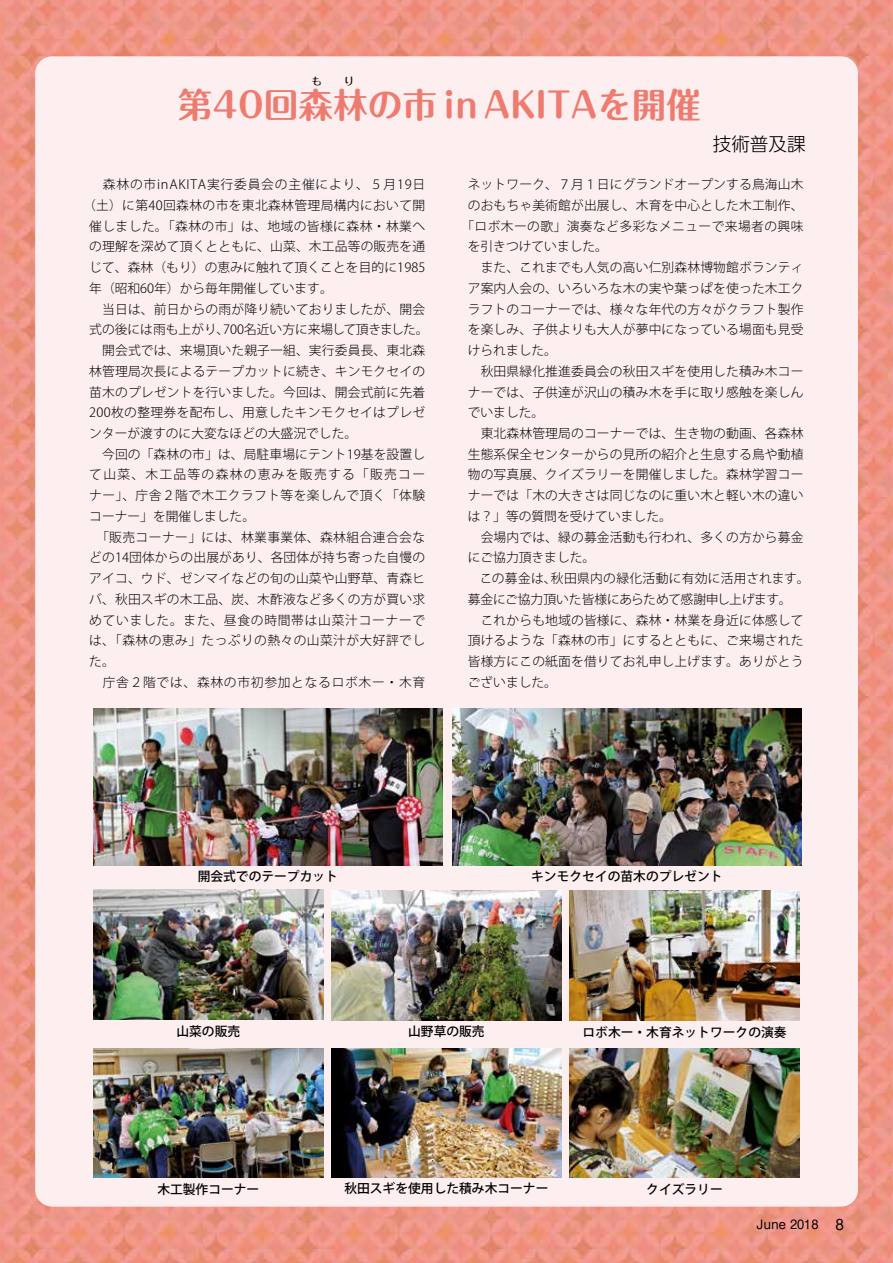
<style>
.page{position:relative;width:893px;height:1263px;background:#fff}
.page>*{position:absolute;margin:0;border:0;box-sizing:border-box;transform-origin:0 0}
.t1{font:700 34.65px "Maru Fo Pro";color:#ee7b70}
.t2{font:300 18.6px "UD Shin Go Pro";color:#000}
.t3{font:13.8px "Shin M Go Pro";color:#000}
.t4{font:300 12.75px/20.7px "Koz Go Pro";letter-spacing:.015em;color:#000}
.t5{font:500 12.75px "Koz Go Pro";color:#000}
.t6{font:300 12.75px "Koz Go Pro";letter-spacing:.035em;color:#000}
.t7{font:300 12.75px "Koz Go Pro";letter-spacing:.065em;color:#000}
.t8{font:300 12.75px "Koz Go Pro";letter-spacing:-.005em;color:#000}
.t9{font:11.7px "Shin M Go Pro";color:#000}
.t10{font:500 10.35px "Maru Fo Pro";color:#000}
</style>
<div class="page">
<img style="left:0;top:0;width:893px;height:1263px">
<div style="left:35px;top:56px;width:823px;height:1150px;background:#fdefef;border-radius:17px"></div>
<img style="left:332px;top:1048px;width:229px;height:130px">
<img style="left:570px;top:1048px;width:229px;height:130px">
<img style="left:332px;top:891px;width:229px;height:129px">
<img style="left:570px;top:891px;width:229px;height:129px">
<img style="left:94px;top:1048px;width:229px;height:130px">
<img style="left:93px;top:708px;width:349px;height:157px">
<img style="left:453px;top:708px;width:348px;height:157px">
<img style="left:94px;top:890px;width:229px;height:130px">
<p class="t10" style="left:311px;top:73px;width:44px">も　　り</p>
<h1 class="t1" style="left:178px;top:78px;width:525px">第40回森林の市 in AKITAを開催</h1>
<h2 class="t2" style="left:713px;top:128px;width:94px">技術普及課</h2>
<p class="t7" style="left:89px;top:176px;width:337px">　森林の市inAKITA実行委員会の主催により、５月19日</p>
<p class="t4" style="left:83px;top:195px;width:344px">（土）に第40回森林の市を東北森林管理局構内において開</p>
<p class="t6" style="left:89px;top:218px;width:337px">催しました。「森林の市」は、地域の皆様に森林・林業へ</p>
<p class="t4" style="left:89px;top:236px;width:337px">の理解を深めて頂くとともに、山菜、木工品等の販売を通</p>
<p class="t4" style="left:89px;top:257px;width:338px">じて、森林（もり）の恵みに触れて頂くことを目的に1985</p>
<p class="t4" style="left:89px;top:278px;width:245px">年（昭和60年）から毎年開催しています。</p>
<p class="t4" style="left:89px;top:299px;width:337px">　当日は、前日からの雨が降り続いておりましたが、開会</p>
<p class="t8" style="left:223px;top:321px;width:207px">700名近い方に来場して頂きました。</p>
<p class="t4" style="left:89px;top:319px;width:337px">式の後には雨も上がり、<br>　開会式では、来場頂いた親子一組、実行委員長、東北森林管理局次長によるテープカットに続き、キンモクセイの苗木のプレゼントを行いました。今回は、開会式前に先着<br>200枚の整理券を配布し、用意したキンモクセイはプレゼンターが渡すのに大変なほどの大盛況でした。<br>　今回の「森林の市」は、局駐車場にテント19基を設置して山菜、木工品等の森林の恵みを販売する「販売コーナー」、庁舎２階で木工クラフト等を楽しんで頂く「体験コーナー」を開催しました。<br>　「販売コーナー」には、林業事業体、森林組合連合会などの14団体からの出展があり、各団体が持ち寄った自慢のアイコ、ウド、ゼンマイなどの旬の山菜や山野草、青森ヒバ、秋田スギの木工品、炭、木酢液など多くの方が買い求めていました。また、昼食の時間帯は山菜汁コーナーでは、「森林の恵み」たっぷりの熱々の山菜汁が大好評でした。<br>　庁舎２階では、森林の市初参加となるロボ木ー・木育</p>
<p class="t4" style="left:468px;top:174px;width:337px">ネットワーク、７月１日にグランドオープンする鳥海山木</p>
<p class="t4" style="left:468px;top:195px;width:337px">のおもちゃ美術館が出展し、木育を中心とした木工制作、</p>
<p class="t6" style="left:462px;top:218px;width:343px">「ロボ木ーの歌」演奏など多彩なメニューで来場者の興味</p>
<p class="t4" style="left:468px;top:236px;width:142px">を引きつけていました。</p>
<p class="t4" style="left:468px;top:257px;width:337px">　また、これまでも人気の高い仁別森林博物館ボランティ</p>
<p class="t4" style="left:468px;top:278px;width:337px">ア案内人会の、いろいろな木の実や葉っぱを使った木工ク</p>
<p class="t4" style="left:468px;top:299px;width:337px">ラフトのコーナーでは、様々な年代の方々がクラフト製作</p>
<p class="t4" style="left:468px;top:319px;width:337px">を楽しみ、子供よりも大人が夢中になっている場面も見受</p>
<p class="t4" style="left:468px;top:340px;width:91px">けられました。</p>
<p class="t4" style="left:468px;top:361px;width:337px">　秋田県緑化推進委員会の秋田スギを使用した積み木コー</p>
<p class="t4" style="left:468px;top:382px;width:337px">ナーでは、子供達が沢山の積み木を手に取り感触を楽しん</p>
<p class="t4" style="left:468px;top:402px;width:78px">でいました。</p>
<p class="t4" style="left:468px;top:423px;width:337px">　東北森林管理局のコーナーでは、生き物の動画、各森林</p>
<p class="t4" style="left:468px;top:444px;width:337px">生態系保全センターからの見所の紹介と生息する鳥や動植</p>
<p class="t4" style="left:468px;top:464px;width:337px">物の写真展、クイズラリーを開催しました。森林学習コー</p>
<p class="t4" style="left:468px;top:485px;width:337px">ナーでは「木の大きさは同じなのに重い木と軽い木の違い</p>
<p class="t4" style="left:468px;top:506px;width:206px">は？」等の質問を受けていました。</p>
<p class="t4" style="left:468px;top:527px;width:337px">　会場内では、緑の募金活動も行われ、多くの方から募金</p>
<p class="t4" style="left:468px;top:547px;width:129px">にご協力頂きました。</p>
<p class="t4" style="left:551px;top:568px;width:260px">秋田県内の緑化活動に有効に活用されます。</p>
<p class="t4" style="left:468px;top:568px;width:337px;text-indent:12px">この募金は、<br>募金にご協力頂いた皆様にあらためて感謝申し上げます。　これからも地域の皆様に、森林・林業を身近に体感して頂けるような「森林の市」にするとともに、ご来場された皆様方にこの紙面を借りてお礼申し上げます。ありがとうございました。</p>
<p class="t5" style="left:198px;top:868px;width:142px">開会式でのテープカット</p>
<p class="t5" style="left:176px;top:1023px;width:65px">山菜の販売</p>
<p class="t5" style="left:531px;top:868px;width:193px">キンモクセイの苗木のプレゼント</p>
<p class="t5" style="left:408px;top:1023px;width:78px">山野草の販売</p>
<p class="t5" style="left:582px;top:1024px;width:206px">ロボ木ー・木育ネットワークの演奏</p>
<p class="t5" style="left:157px;top:1181px;width:104px">木工製作コーナー</p>
<p class="t5" style="left:344px;top:1180px;width:206px">秋田スギを使用した積み木コーナー</p>
<p class="t5" style="left:646px;top:1181px;width:78px">クイズラリー</p>
<p class="t9" style="left:756px;top:1215px;width:64px">JUNE 2018</p>
<p class="t3" style="left:836px;top:1213px;width:10px">8</p>
</div>
